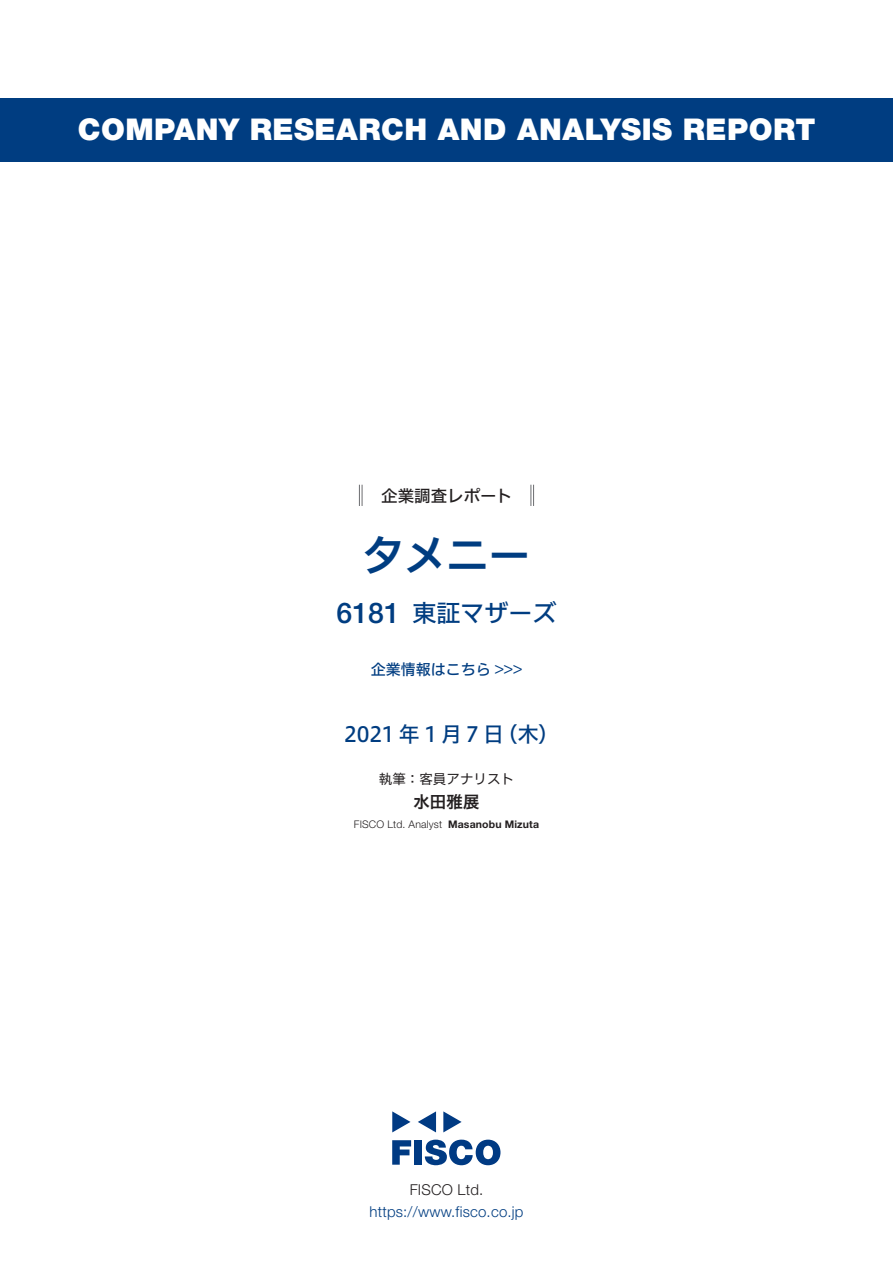
<style>
.page{position:relative;width:893px;height:1263px;background:#fff}
.page>*{position:absolute;margin:0;border:0;box-sizing:border-box;transform-origin:0 0}
.t1{font:42px "Hiragino UD Sans F Std N W6";color:#003d81}
.t2{font:900 30px "Helvetica Neue LT Std";letter-spacing:.015em;color:#fff}
.t3{font:500 28.5px "Helvetica Neue LT Std";color:#003d81}
.t4{font:24px "Hiragino UD Sans F Std N W5";color:#003d81}
.t5{font:21px "Hiragino UD Sans F Std N W5";letter-spacing:.185em;color:#003d81}
.t6{font:16.5px "Hiragino UD Sans F Std N W5";color:#231f20}
.t7{font:16.5px "Hiragino UD Sans F Std N W6";color:#231f20}
.t8{font:300 15px "Helvetica Neue LT Std";letter-spacing:.015em;color:#003d81}
.t9{font:15px "Hiragino UD Sans F Std N W5";color:#003d81}
.t10{font:300 15px "Helvetica Neue LT Std";letter-spacing:.015em;color:#231f20}
.t11{font:13.5px "Hiragino UD Sans F Std N W4";color:#231f20}
.t12{font:300 10.5px "Helvetica Neue LT Std";letter-spacing:.015em;color:#231f20}
.t13{font:700 10.5px "Helvetica Neue LT Std";letter-spacing:.015em;color:#231f20}
</style>
<div class="page">
<svg style="left:392px;top:1140px;width:19px;height:25px"></svg>
<div style="left:414px;top:1140px;width:8px;height:25px;background:#003a83"></div>
<svg style="left:425px;top:1139px;width:75px;height:26px"></svg>
<svg style="left:392px;top:1111px;width:18px;height:21px"></svg>
<svg style="left:443px;top:1111px;width:19px;height:21px"></svg>
<svg style="left:418px;top:1111px;width:18px;height:21px"></svg>
<div style="left:0;top:98px;width:893px;height:64px;background:#003d81"></div>
<svg style="left:359px;top:485px;width:4px;height:21px"></svg>
<svg style="left:531px;top:485px;width:3px;height:21px"></svg>
<p class="t2" style="left:78px;top:112px;width:739px">COMPANY RESEARCH AND ANALYSIS REPORT</p>
<p class="t6" style="left:365px;top:483px;width:149px">　企業調査レポート</p>
<h1 class="t1" style="left:362px;top:523px;width:170px">タメニー</h1>
<p class="t3" style="left:337px;top:596px;width:65px">6181</p>
<p class="t4" style="left:412px;top:594px;width:145px">東証マザーズ</p>
<p class="t9" style="left:371px;top:658px;width:153px">企業情報はこちら &lt;&lt;&lt;</p>
<p class="t5" style="left:344px;top:718px;width:161px">2021年1月7日</p>
<p class="t5" style="left:497px;top:718px;width:64px">（木(</p>
<p class="t11" style="left:379px;top:768px;width:137px">執筆：客員アナリスト</p>
<p class="t7" style="left:413px;top:789px;width:67px">水田雅展</p>
<p class="t13" style="left:448px;top:818px;width:92px">Masanobu Mizuta</p>
<p class="t12" style="left:354px;top:818px;width:90px">FISCO Ltd. Analyst</p>
<p class="t10" style="left:410px;top:1180px;width:75px">FISCO Ltd.</p>
<p class="t8" style="left:369px;top:1202px;width:156px">https://www.fisco.co j p.</p>
</div>
